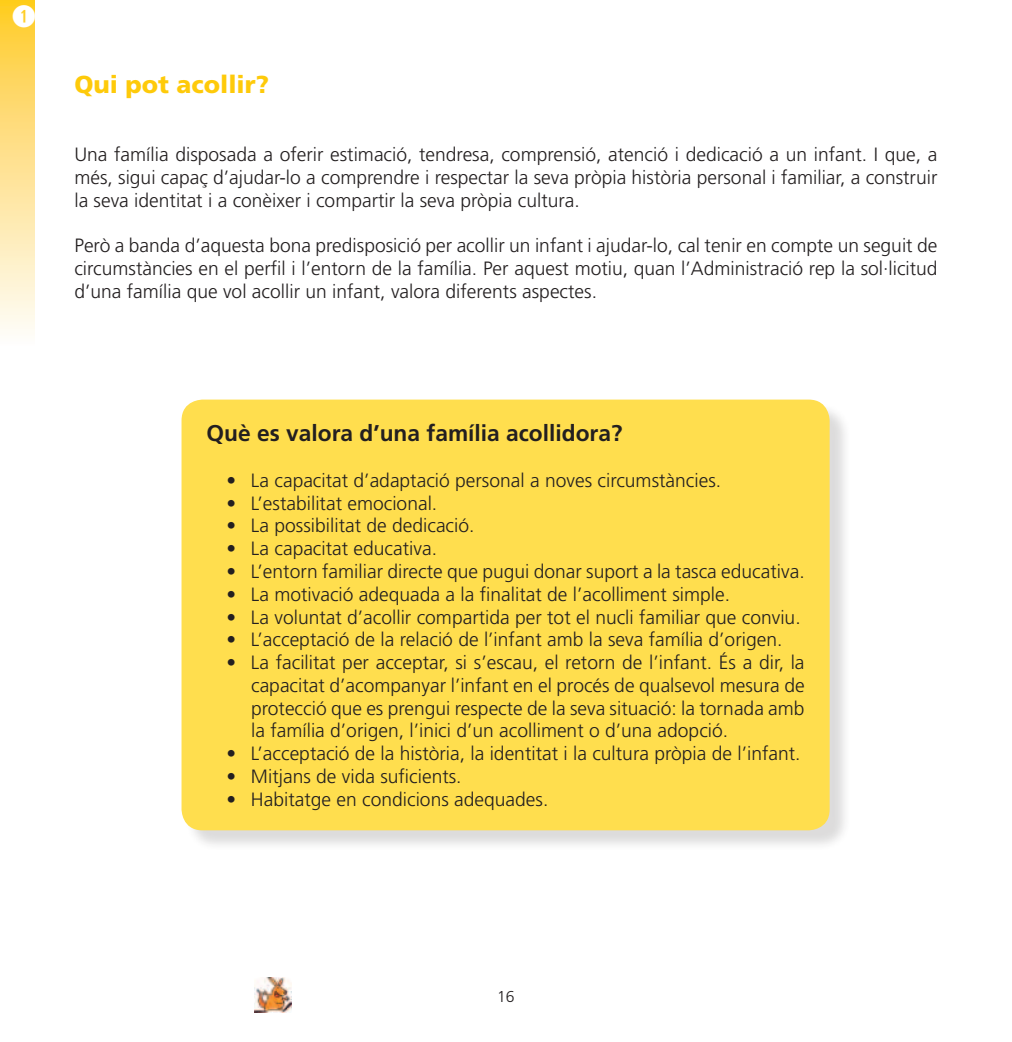
<style>
.page{position:relative;width:1012px;height:1042px;background:#fff}
.page>*{position:absolute;margin:0;border:0;box-sizing:border-box;transform-origin:0 0}
.t1{font:900 24.5px "Frutiger LT Std";color:#feca0a}
.t2{font:700 22.75px "Frutiger LT Std";color:#231f20}
.t3{font:300 19.25px/22.8px "Frutiger LT Std";color:#231f20;text-align:justify}
.t4{font:300 15.75px "Frutiger LT Std";color:#231f20}
</style>
<div class="page">
<div style="left:0;top:0;width:35px;height:347px;background:linear-gradient(to bottom,#ffcb2a,#fefdff)"></div>
<div style="left:184px;top:402px;width:667px;height:450px;background:#231f20;opacity:.16"></div>
<div style="left:182px;top:399px;width:648px;height:431px;background:#ffde4e;border-radius:21px"></div>
<img style="left:254px;top:978px;width:37px;height:34px">
<svg style="left:13px;top:5px;width:22px;height:22px"></svg>
<p class="t1" style="left:74px;top:69px;width:196px">Qui pot acollir?</p>
<p class="t3" style="left:74px;top:143px;width:865px">Una família disposada a oferir estimació, tendresa, comprensió, atenció i dedicació a un infant. I que, a més, sigui capaç d’ajudar-lo a comprendre i respectar la seva pròpia història personal i familiar, a construir la seva identitat i a conèixer i compartir la seva pròpia cultura.</p>
<p class="t3" style="left:74px;top:234px;width:865px">Però a banda d’aquesta bona predisposició per acollir un infant i ajudar-lo, cal tenir en compte un seguit de circumstàncies en el perfil i l’entorn de la família. Per aquest motiu, quan l’Administració rep la sol·licitud d’una família que vol acollir un infant, valora diferents aspectes.</p>
<p class="t2" style="left:207px;top:420px;width:417px">Què es valora d’una família acollidora?</p>
<p class="t3" style="left:226px;top:469px;width:496px">• La capacitat d’adaptació personal a noves circumstàncies.</p>
<p class="t3" style="left:226px;top:492px;width:212px">• L’estabilitat emocional.</p>
<p class="t3" style="left:226px;top:515px;width:250px">• La possibilitat de dedicació.</p>
<p class="t3" style="left:226px;top:537px;width:212px">• La capacitat educativa.</p>
<p class="t3" style="left:226px;top:560px;width:580px">• L’entorn familiar directe que pugui donar suport a la tasca educativa.</p>
<p class="t3" style="left:226px;top:583px;width:505px">• La motivació adequada a la finalitat de l’acolliment simple.</p>
<p class="t3" style="left:226px;top:606px;width:576px">• La voluntat d’acollir compartida per tot el nucli familiar que conviu.</p>
<p class="t3" style="left:226px;top:628px;width:558px">• L’acceptació de la relació de l’infant amb la seva família d’origen.</p>
<p class="t3" style="left:251px;top:651px;width:555px;text-indent:-25px">• La facilitat per acceptar, si s’escau, el retorn de l’infant. És a dir, la capacitat d’acompanyar l’infant en el procés de qualsevol mesura de protecció que es prengui respecte de la seva situació: la tornada amb la família d’origen, l’inici d’un acolliment o d’una adopció.</p>
<p class="t3" style="left:226px;top:742px;width:576px">• L’acceptació de la història, la identitat i la cultura pròpia de l’infant.</p>
<p class="t3" style="left:226px;top:765px;width:237px">• Mitjans de vida suficients.</p>
<p class="t3" style="left:226px;top:788px;width:324px">• Habitatge en condicions adequades.</p>
<p class="t4" style="left:497px;top:988px;width:19px">16</p>
</div>
